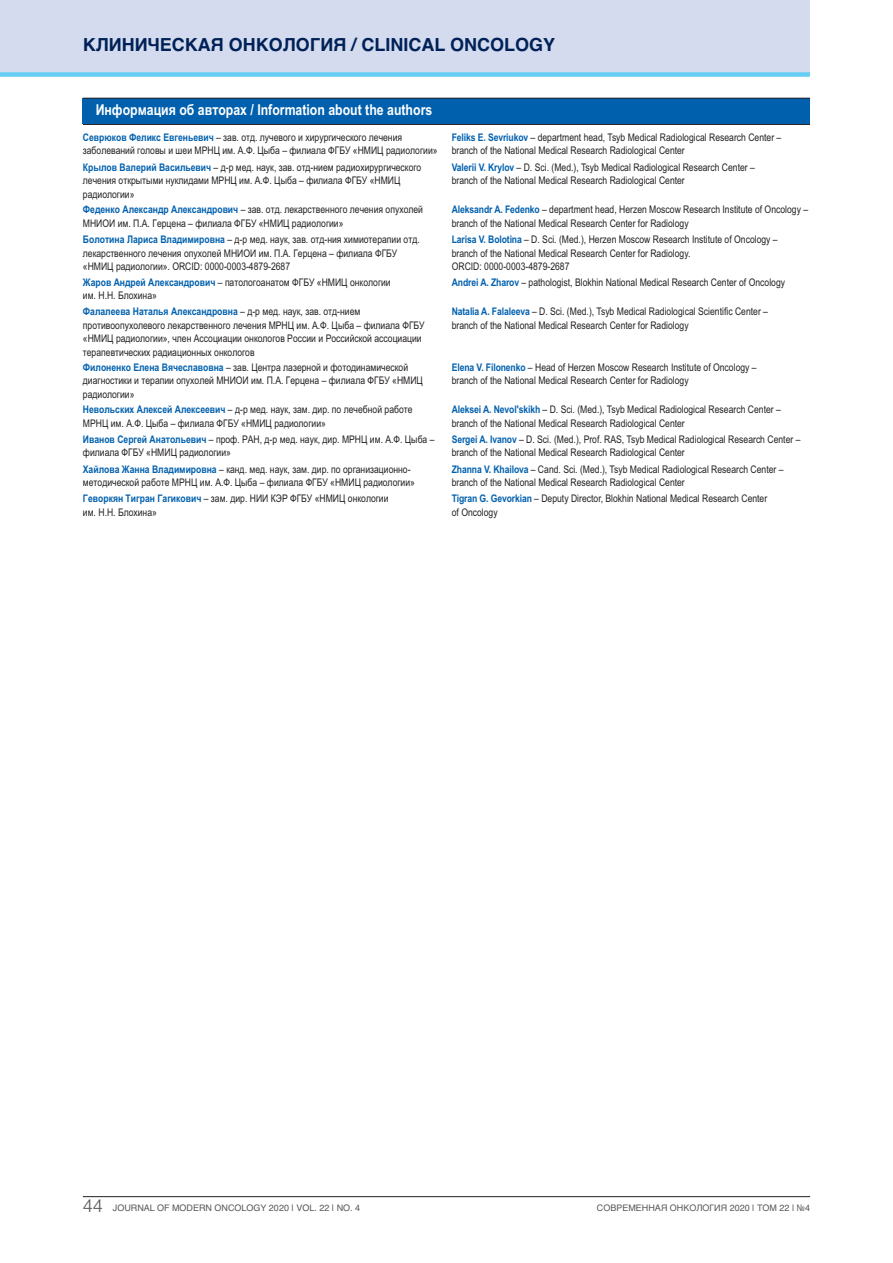
<style>
.page{position:relative;width:893px;height:1263px;background:#fff}
.page>*{position:absolute;margin:0;border:0;box-sizing:border-box;transform-origin:0 0}
.t1{font:700 18px "Helvetica";color:#002158}
.t2{font:700 15px "Arial Narrow";color:#fff}
.t3{font:10.5px/13.5px "Arial Narrow";color:#231f20}
.t4{font:9px "Helvetica";color:#57585a}
.s1{font-weight:700;color:#0160ae}
.s2{font-weight:300;font-size:18px}
</style>
<div class="page">
<div style="left:0;top:0;width:810px;height:74px;background:#d4dbee"></div>
<div style="left:0;top:72px;width:810px;height:5px;background:#67cef5"></div>
<hr style="left:83px;top:1196px;width:727px;height:1px;background:#231f20">
<div style="left:83px;top:98px;width:727px;height:26px;background:#0160ae"></div>
<hr style="left:83px;top:98px;width:727px;height:1px;background:#231f20">
<hr style="left:83px;top:124px;width:727px;height:1px;background:#231f20">
<h1 class="t1" style="left:83px;top:38px;width:474px">КЛИНИЧЕСКАЯ ОНКОЛОГИЯ / CLINICAL ONCOLOGY</h1>
<h2 class="t2" style="left:96px;top:104px;width:338px">Информация об авторах / Information about the authors</h2>
<p class="t3" style="left:83px;top:132px;width:356px"><span class="s1">Севрюков Феликс Евгеньевич</span> – зав. отд. лучевого и хирургического лечения заболеваний головы и шеи МРНЦ им. А.Ф. Цыба – филиала ФГБУ «НМИЦ радиологии»</p>
<p class="t3" style="left:452px;top:132px;width:331px"><span class="s1">Feliks E. Sevriukov</span> – department head, Tsyb Medical Radiological Research Center – branch of the National Medical Research Radiological Center</p>
<p class="t3" style="left:83px;top:161px;width:340px"><span class="s1">Крылов Валерий Васильевич</span> – д-р мед. наук, зав. отд-нием радиохирургического лечения открытыми нуклидами МРНЦ им. А.Ф. Цыба – филиала ФГБУ «НМИЦ радиологии»</p>
<p class="t3" style="left:452px;top:161px;width:305px"><span class="s1">Valerii V. Krylov</span> – D. Sci. (Med.), Tsyb Medical Radiological Research Center – branch of the National Medical Research Radiological Center</p>
<p class="t3" style="left:83px;top:204px;width:342px"><span class="s1">Феденко Александр Александрович</span> – зав. отд. лекарственного лечения опухолей<br>МНИОИ им. П.А. Герцена – филиала ФГБУ «НМИЦ радиологии»</p>
<p class="t3" style="left:452px;top:204px;width:358px"><span class="s1">Aleksandr A. Fedenko</span> – department head, Herzen Moscow Research Institute of Oncology – branch of the National Medical Research Center for Radiology</p>
<p class="t3" style="left:83px;top:234px;width:338px"><span class="s1">Болотина Лариса Владимировна</span> – д-р мед. наук, зав. отд-ния химиотерапии отд. лекарственного лечения опухолей МНИОИ им. П.А. Герцена – филиала ФГБУ «НМИЦ радиологии». ORCID: 0000-0003-4879-2687</p>
<p class="t3" style="left:452px;top:234px;width:327px"><span class="s1">Larisa V. Bolotina</span> – D. Sci. (Med.), Herzen Moscow Research Institute of Oncology – branch of the National Medical Research Center for Radiology.<br>ORCID: 0000-0003-4879-2687</p>
<p class="t3" style="left:83px;top:276px;width:309px"><span class="s1">Жаров Андрей Александрович</span> – патологоанатом ФГБУ «НМИЦ онкологии им. Н.Н. Блохина»</p>
<p class="t3" style="left:452px;top:276px;width:335px"><span class="s1">Andrei A. Zharov</span> – pathologist, Blokhin National Medical Research Center of Oncology</p>
<p class="t3" style="left:83px;top:306px;width:343px"><span class="s1">Фалалеева Наталья Александровна</span> – д-р мед. наук, зав. отд-нием противоопухолевого лекарственного лечения МРНЦ им. А.Ф. Цыба – филиала ФГБУ «НМИЦ радиологии», член Ассоциации онкологов России и Российской ассоциации терапевтических радиационных онкологов</p>
<p class="t3" style="left:452px;top:306px;width:318px"><span class="s1">Natalia A. Falaleeva</span> – D. Sci. (Med.), Tsyb Medical Radiological Scientific Center – branch of the National Medical Research Center for Radiology</p>
<p class="t3" style="left:83px;top:361px;width:342px"><span class="s1">Филоненко Елена Вячеславовна</span> – зав. Центра лазерной и фотодинамической диагностики и терапии опухолей МНИОИ им. П.А. Герцена – филиала ФГБУ «НМИЦ радиологии»</p>
<p class="t3" style="left:452px;top:361px;width:306px"><span class="s1">Elena V. Filonenko</span> – Head of Herzen Moscow Research Institute of Oncology – branch of the National Medical Research Center for Radiology</p>
<p class="t3" style="left:83px;top:404px;width:331px"><span class="s1">Невольских Алексей Алексеевич</span> – д-р мед. наук, зам. дир. по лечебной работе<br>МРНЦ им. А.Ф. Цыба – филиала ФГБУ «НМИЦ радиологии»</p>
<p class="t3" style="left:452px;top:404px;width:331px"><span class="s1">Aleksei A. Nevol'skikh</span> – D. Sci. (Med.), Tsyb Medical Radiological Research Center – branch of the National Medical Research Radiological Center</p>
<p class="t3" style="left:83px;top:433px;width:353px"><span class="s1">Иванов Сергей Анатольевич</span> – проф. РАН, д-р мед. наук, дир. МРНЦ им. А.Ф. Цыба – филиала ФГБУ «НМИЦ радиологии»</p>
<p class="t3" style="left:452px;top:433px;width:350px"><span class="s1">Sergei A. Ivanov</span> – D. Sci. (Med.), Prof. RAS, Tsyb Medical Radiological Research Center – branch of the National Medical Research Radiological Center</p>
<p class="t3" style="left:83px;top:463px;width:334px"><span class="s1">Хайлова Жанна Владимировна</span> – канд. мед. наук, зам. дир. по организационно&shy;методической работе МРНЦ им. А.Ф. Цыба – филиала ФГБУ «НМИЦ радиологии»</p>
<p class="t3" style="left:452px;top:463px;width:333px"><span class="s1">Zhanna V. Khailova</span> – Cand. Sci. (Med.), Tsyb Medical Radiological Research Center – branch of the National Medical Research Radiological Center</p>
<p class="t3" style="left:83px;top:493px;width:307px"><span class="s1">Геворкян Тигран Гагикович</span> – зам. дир. НИИ КЭР ФГБУ «НМИЦ онкологии им. Н.Н. Блохина»</p>
<p class="t3" style="left:452px;top:493px;width:317px"><span class="s1">Tigran G. Gevorkian</span> – Deputy Director, Blokhin National Medical Research Center of Oncology</p>
<p class="t4" style="left:83px;top:1204px;width:279px"><span class="s2">44</span> JOURNAL OF MODERN ONCOLOGY 2020 | VOL. 22 | NO. 4</p>
<p class="t4" style="left:597px;top:1204px;width:215px">СОВРЕМЕННАЯ ОНКОЛОГИЯ 2020 | ТОМ 22 | №4</p>
</div>
